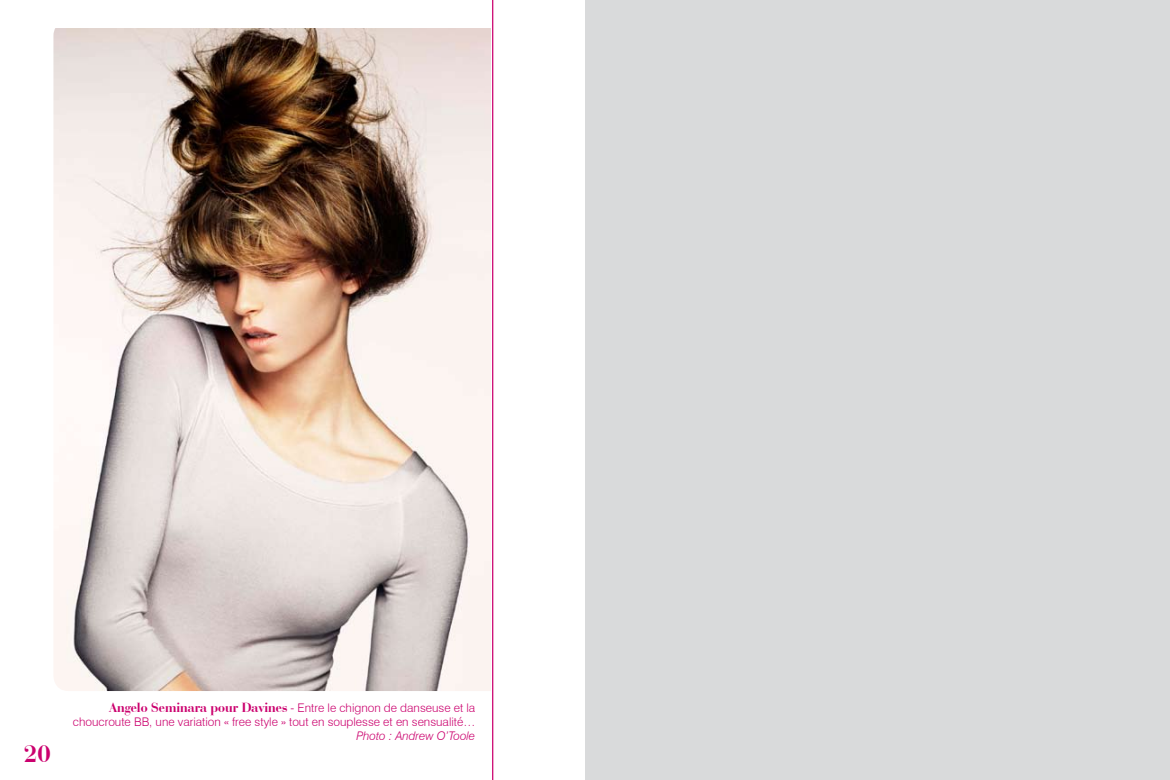
<style>
.page{position:relative;width:1170px;height:780px;background:#fff}
.page>*{position:absolute;margin:0;border:0;box-sizing:border-box;transform-origin:0 0}
.t1{font:700 25px "Bauer Bodoni BT";color:#cb006e}
.t2{font:300 11.88px/13.8px "Swiss 721 BT";color:#cb006e;text-align:right}
.t3{font:italic 300 11.88px "Swiss 721 BT";color:#cb006e}
.s1{font-family:"Bauer Bodoni BT";font-weight:700;font-size:13.75px}
</style>
<div class="page">
<div style="left:585px;top:0;width:584px;height:780px;background:#d9dadb"></div>
<img style="left:53px;top:28px;width:438px;height:663px">
<svg style="left:493px;top:22px;width:1px;height:708px"></svg>
<hr style="left:492px;top:0;width:1px;height:780px;background:#cb006e">
<h1 class="t1" style="left:24px;top:737px;width:28px">20</h1>
<p class="t2" style="left:73px;top:701px;width:404px"><span class="s1">Angelo Seminara pour Davines</span> - Entre le chignon de danseuse et la choucroute BB, une variation « free style » tout en souplesse et en sensualité…</p>
<p class="t3" style="left:356px;top:728px;width:120px">Photo : Andrew O’Toole</p>
</div>
